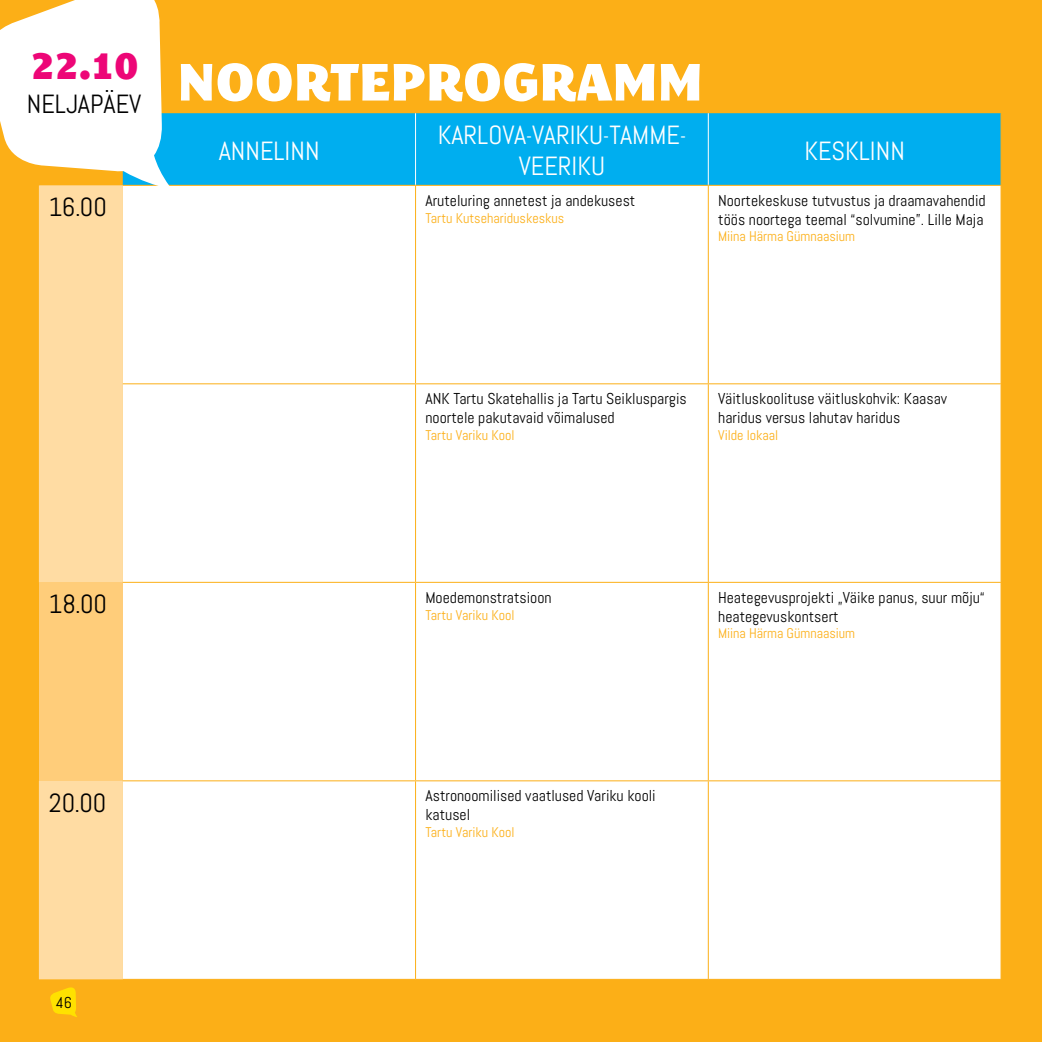
<style>
.page{position:relative;width:1042px;height:1042px;background:#fcaf17}
.page>*{position:absolute;margin:0;border:0;box-sizing:border-box;transform-origin:0 0}
.t1{font:52.5px "M Egalopolis Extra";color:#fff}
.t2{font:36.75px "M Egalopolis Extra";color:#ed0677}
.t3{font:26.25px/31.5px "Abel";color:#fff;text-align:center}
.t4{font:26.25px "Abel";color:#000}
.t5{font:15.75px/18.9px "Abel";color:#000}
.t6{font:14px "Abel";color:#fcaf17}
.s1{font-size:21px}
</style>
<div class="page">
<div style="left:174px;top:113px;width:826px;height:72px;background:#00aeef"></div>
<div style="left:39px;top:190px;width:84px;height:789px;background:#ffdca3"></div>
<div style="left:123px;top:186px;width:877px;height:793px;background:#fff"></div>
<div style="left:39px;top:582px;width:84px;height:199px;background:#ffcd7a"></div>
<hr style="left:415px;top:113px;width:1px;height:72px;background:#fff">
<hr style="left:708px;top:113px;width:1px;height:72px;background:#fff">
<hr style="left:415px;top:186px;width:1px;height:197px;background:#fcaf17">
<hr style="left:708px;top:186px;width:1px;height:197px;background:#fcaf17">
<hr style="left:123px;top:383px;width:292px;height:1px;background:#fcaf17">
<hr style="left:415px;top:383px;width:293px;height:1px;background:#fcaf17">
<hr style="left:415px;top:384px;width:1px;height:198px;background:#fcaf17">
<hr style="left:708px;top:383px;width:293px;height:1px;background:#fcaf17">
<hr style="left:708px;top:384px;width:1px;height:198px;background:#fcaf17">
<hr style="left:123px;top:582px;width:292px;height:1px;background:#fcaf17">
<hr style="left:415px;top:582px;width:293px;height:1px;background:#fcaf17">
<hr style="left:415px;top:583px;width:1px;height:197px;background:#fcaf17">
<hr style="left:708px;top:582px;width:293px;height:1px;background:#fcaf17">
<hr style="left:708px;top:583px;width:1px;height:197px;background:#fcaf17">
<hr style="left:123px;top:780px;width:292px;height:1px;background:#fcaf17">
<hr style="left:415px;top:780px;width:293px;height:1px;background:#fcaf17">
<hr style="left:415px;top:781px;width:1px;height:198px;background:#fcaf17">
<hr style="left:708px;top:780px;width:293px;height:1px;background:#fcaf17">
<hr style="left:708px;top:781px;width:1px;height:198px;background:#fcaf17">
<svg style="left:50px;top:987px;width:27px;height:30px"></svg>
<svg style="left:0;top:0;width:174px;height:190px"></svg>
<h2 class="t2" style="left:32px;top:45px;width:108px">22.10</h2>
<h1 class="t1" style="left:27px;top:52px;width:677px"><sub>NELJAPÄEV</sub> NOORTEPROGRAMM</h1>
<h3 class="t3" style="left:219px;top:135px;width:102px">ANNELINN</h3>
<h3 class="t3" style="left:438px;top:119px;width:250px">KARLOVA<span class="s1">-</span>VARIKU<span class="s1">-</span>TAMME<span class="s1">-<br></span>VEERIKU</h3>
<h3 class="t4" style="left:49px;top:190px;width:60px">16.00</h3>
<p class="t5" style="left:425px;top:191px;width:211px">Aruteluring annetest ja andekusest</p>
<p class="t6" style="left:425px;top:209px;width:140px">Tartu Kutsehariduskeskus</p>
<h3 class="t3" style="left:804px;top:135px;width:102px">KESKLINN</h3>
<p class="t5" style="left:718px;top:191px;width:269px">Noortekeskuse tutvustus ja draamavahendid töös noortega teemal “solvumine”. Lille Maja</p>
<p class="t6" style="left:718px;top:228px;width:138px">Miina Härma Gümnaasium</p>
<p class="t5" style="left:425px;top:389px;width:263px">ANK Tartu Skatehallis ja Tartu Seikluspargis noortele pakutavaid võimalused</p>
<p class="t6" style="left:425px;top:426px;width:91px">Tartu Variku Kool</p>
<p class="t5" style="left:718px;top:389px;width:230px">Väitluskoolituse väitluskohvik: Kaasav haridus versus lahutav haridus</p>
<p class="t6" style="left:718px;top:426px;width:62px">Vilde lokaal</p>
<h3 class="t4" style="left:49px;top:587px;width:60px">18.00</h3>
<p class="t5" style="left:425px;top:588px;width:128px">Moedemonstratsioon</p>
<p class="t6" style="left:425px;top:606px;width:91px">Tartu Variku Kool</p>
<h3 class="t4" style="left:49px;top:786px;width:59px">20.00</h3>
<p class="t5" style="left:425px;top:786px;width:232px">Astronoomilised vaatlused Variku kooli katusel</p>
<p class="t6" style="left:425px;top:823px;width:91px">Tartu Variku Kool</p>
<p class="t5" style="left:718px;top:588px;width:268px">Heategevusprojekti „Väike panus, suur mõju“ heategevuskontsert</p>
<p class="t6" style="left:718px;top:625px;width:138px">Miina Härma Gümnaasium</p>
<p class="t5" style="left:56px;top:993px;width:18px">46</p>
</div>
